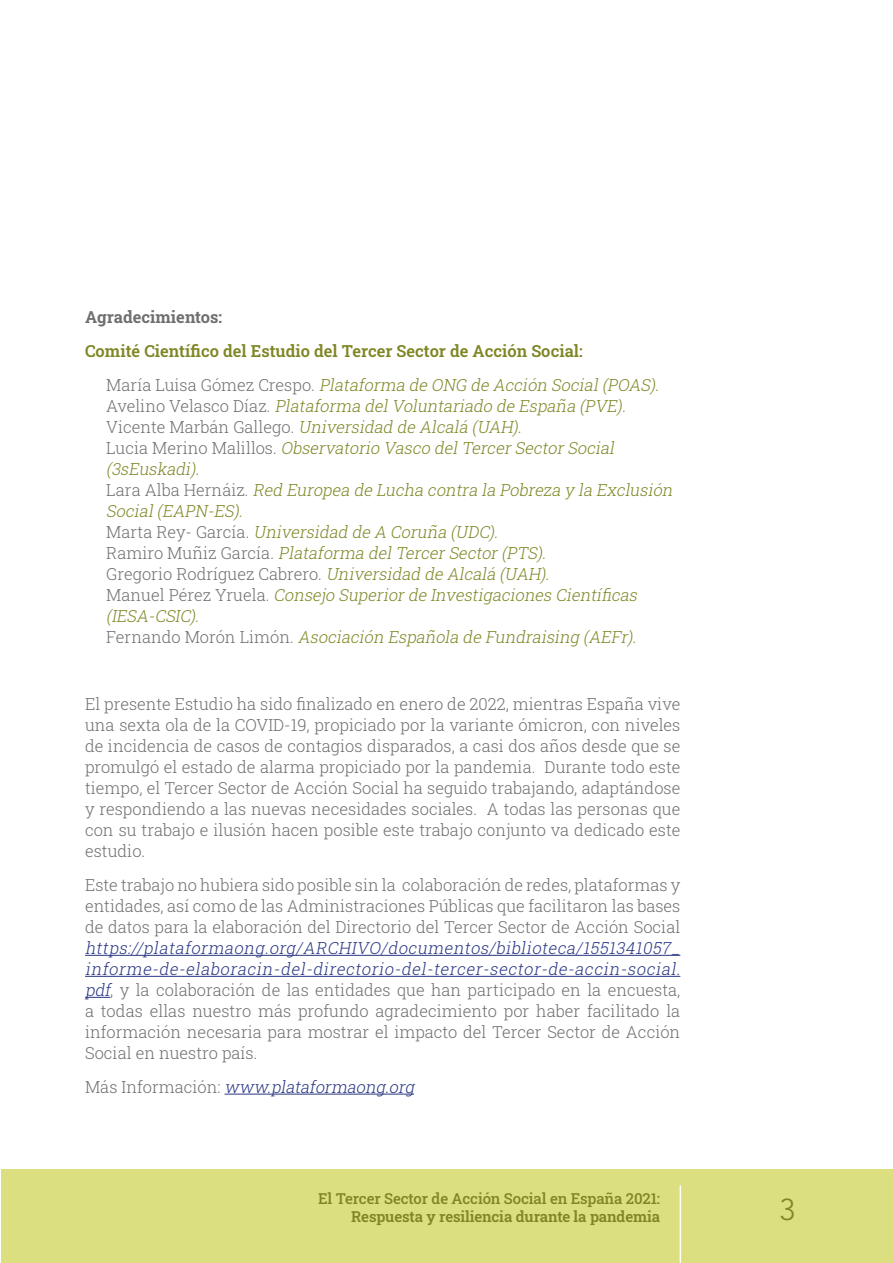
<style>
.page{position:relative;width:893px;height:1263px;background:#fff}
.page>*{position:absolute;margin:0;border:0;box-sizing:border-box;transform-origin:0 0}
.t1{font:300 30px "Avenir LT Std";color:#7f8624}
.t2{font:300 16.5px/21px "Roboto Slab";color:#706f6f;text-align:justify}
.t3{font:italic 300 16.5px/21px "Roboto Slab";color:#7f8624}
.t4{font:600 16.5px/33.8px "Roboto Slab";color:#7f8624}
.t5{font:italic 300 16.5px "Roboto Slab";color:#283583}
.t6{font:700 16.5px "Roboto Slab";color:#706f6f}
.t7{font:500 15px "Roboto Slab";letter-spacing:-.01em;color:#7f8624}
.t8{font:600 15px "Roboto Slab";letter-spacing:-.01em;color:#7f8624}
.s1{font-weight:300;color:#706f6f}
.s2{font-weight:300;font-style:italic}
.s3{font-style:normal;color:#706f6f}
.s4{font-style:italic;color:#283583}
</style>
<div class="page">
<div style="left:1px;top:1169px;width:892px;height:94px;background:#dbdf80"></div>
<hr style="left:680px;top:1185px;width:1px;height:78px;background:#fff">
<hr style="left:85px;top:955px;width:595px;height:1px;background:#283583">
<hr style="left:85px;top:976px;width:595px;height:1px;background:#283583">
<svg style="left:85px;top:997px;width:25px;height:1px"></svg>
<hr style="left:225px;top:1094px;width:189px;height:1px;background:#283583">
<p class="t6" style="left:85px;top:306px;width:139px">Agradecimientos:</p>
<p class="t4" style="left:106px;top:334px;width:558px;text-indent:-21px">Comité Científico del Estudio del Tercer Sector de Acción Social:<br><span class="s1">M a r í a L u i s a G ó m e z C r e s p o .</span> <span class="s2">Plataforma de ONG de Acción Social(POAS).</span></p>
<p class="t3" style="left:106px;top:395px;width:572px"><span class="s3">Av e l i n o V e l a s c o D í a z .</span> Plataforma delVoluntariado de España (PVE).<br><span class="s3">V i c e n t e M a rb á n G a l l e g o .</span> Universidad de Alcalá (UAH).<br><span class="s3">L u c i a M e r i n o M a l i l l o s .</span> Observatorio Vasco delTercerSectorSocial (3sEuskadi).<br><span class="s3">L a r a A l b a H e r n á i z .</span> Red Europea de Lucha contra la Pobreza y la Exclusión Social(EAPN-ES).<br><span class="s3">M a r t a R e y - G a r c í a .</span> Universidad de A Coruña (UDC).<br><span class="s3">R a m i r o M u ñ i z G a r c í a .</span> Plataforma delTercerSector(PTS).<br><span class="s3">Gregorio Rodríguez Cabrero.</span> Universidad de Alcalá (UAH).<br><span class="s3">M a n u e l P é r e z Y r u e l a .</span> Consejo Superiorde Investigaciones Científicas (IESA-CSIC).<br><span class="s3">F e r n a n d o M o r ó n L i m ó n .</span> Asociación Española de Fundraising (AEFr).</p>
<p class="t2" style="left:85px;top:693px;width:597px">El presente Estudio ha sido finalizado en enero de 2022, mientras España vive una sexta ola de la COVID-19, propiciado por la variante ómicron, con niveles de incidencia de casos de contagios disparados, a casi dos años desde que se promulgó el estado de alarma propiciado por la pandemia. Durante todo este tiempo, el Tercer Sector de Acción Social ha seguido trabajando, adaptándose y respondiendo a las nuevas necesidades sociales. A todas las personas que con su trabajo e ilusión hacen posible este trabajo conjunto va dedicado este estudio.</p>
<p class="t2" style="left:85px;top:874px;width:597px">Este trabajo no hubiera sido posible sin la colaboración de redes, plataformas y entidades, así como de las Administraciones Públicas que facilitaron las bases de datos para la elaboración del Directorio del Tercer Sector de Acción Social</p>
<p class="t2" style="left:85px;top:937px;width:601px;text-align:left"><span class="s4">https://plataformaong.org/ARCHIVO/documentos/biblioteca/1551341057_ informe-de-elaboracin-del-directorio-del-tercer-sector-de-accin-social. pdf</span>, y la colaboración de las entidades que han participado en la encuesta, a todas ellas nuestro más profundo agradecimiento por haber facilitado la información necesaria para mostrar el impacto del Tercer Sector de Acción Social en nuestro país.</p>
<p class="t5" style="left:85px;top:1075px;width:334px"><span class="s3">M á s I n f o r m a c i ó n :</span> www.plataformaong.org</p>
<p class="t7" style="left:318px;top:1188px;width:344px">El Tercer Sector de Acción Social en España 2021:</p>
<p class="t8" style="left:351px;top:1206px;width:310px">Respuesta y resiliencia durante la pandemia</p>
<h1 class="t1" style="left:779px;top:1191px;width:17px">3</h1>
</div>
